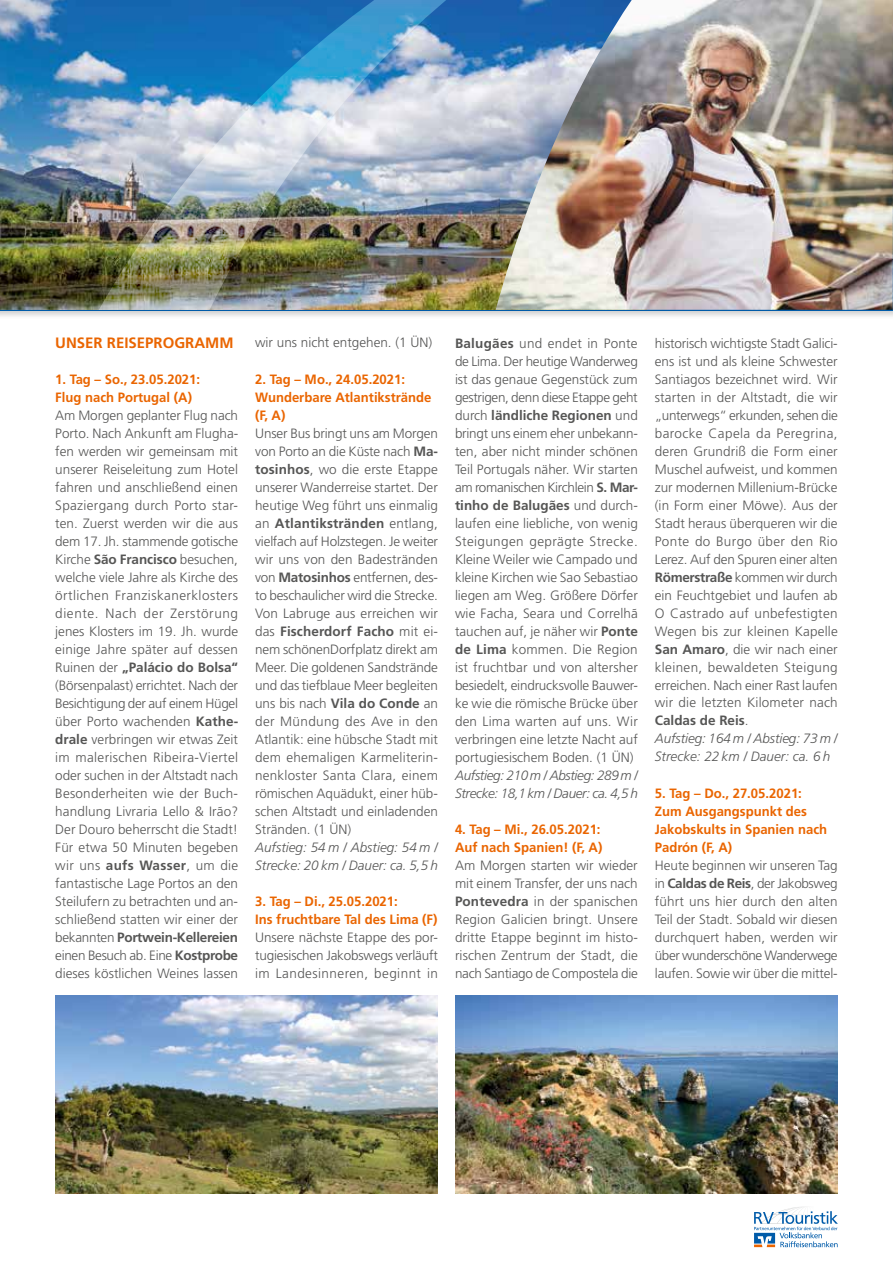
<style>
.page{position:relative;width:893px;height:1263px;background:#fff}
.page>*{position:absolute;margin:0;border:0;box-sizing:border-box;transform-origin:0 0}
.t1{font:700 15px "Frutiger LT Pro";color:#ea6500}
.t2{font:300 13.5px/18px "Frutiger LT Pro";color:#565655;text-align:justify}
.t3{font:700 13.5px/18px "Frutiger LT Pro";color:#ea6500}
.t4{font:italic 300 13.5px/18px "Frutiger LT Pro";letter-spacing:-.025em;color:#565655}
.t5{font:italic 300 13.5px/18px "Frutiger LT Pro";color:#565655}
.s1{font-weight:700}
.s2{font-style:italic}
</style>
<div class="page">
<svg style="left:754px;top:1207px;width:84px;height:41px"></svg>
<div style="left:0;top:0;width:893px;height:319px;background:#000;opacity:.2"></div>
<img style="left:0;top:0;width:99px;height:310px">
<img style="left:504px;top:0;width:389px;height:310px">
<img style="left:55px;top:996px;width:383px;height:198px">
<img style="left:455px;top:996px;width:383px;height:198px">
<img style="left:99px;top:0;width:405px;height:310px">
<p class="t1" style="left:55px;top:333px;width:180px">UNSER REISEPROGRAMM</p>
<p class="t3" style="left:55px;top:370px;width:146px">1. Tag – So., 23.05.2021:<br>Flug nach Portugal (A)</p>
<p class="t2" style="left:55px;top:406px;width:184px">Am Morgen geplanter Flug nach Porto. Nach Ankunft am Flugha&shy;fen werden wir gemeinsam mit unserer Reiseleitung zum Hotel fahren und anschließend einen Spaziergang durch Porto star&shy;ten. Zuerst werden wir die aus dem 17. Jh. stammende gotische Kirche <span class="s1">São Francisco</span> besuchen, welche viele Jahre als Kirche des örtlichen Franziskanerklosters diente. Nach der Zerstörung jenes Klosters im 19. Jh. wurde einige Jahre später auf dessen Ruinen der <span class="s1">„Palácio do Bolsa“ </span>(Börsenpalast) errichtet. Nach der Besichtigung der auf einem Hügel über Porto wachenden <span class="s1">Kathe&shy;drale</span> verbringen wir etwas Zeit im malerischen Ribeira-Viertel oder suchen in der Altstadt nach Besonderheiten wie der Buch&shy;handlung Livraria Lello &amp; Irão?<br>Der Douro beherrscht die Stadt!<br>Für etwa 50 Minuten begeben wir uns <span class="s1">aufs Wasser</span>, um die fantastische Lage Portos an den Steilufern zu betrachten und an&shy;schließend statten wir einer der bekannten <span class="s1">Portwein-Kellereien </span>einen Besuch ab. Eine <span class="s1">Kostprobe </span>dieses köstlichen Weines lassen</p>
<p class="t2" style="left:255px;top:334px;width:179px">wir uns nicht entgehen. (1 ÜN)</p>
<p class="t3" style="left:255px;top:370px;width:178px">2. Tag – Mo., 24.05.2021:<br>Wunderbare Atlantikstrände (F, A)</p>
<p class="t2" style="left:255px;top:424px;width:184px">Unser Bus bringt uns am Morgen von Porto an die Küste nach <span class="s1">Ma&shy;tosinhos</span>, wo die erste Etappe unserer Wanderreise startet. Der heutige Weg führt uns einmalig an <span class="s1">Atlantikstränden</span> entlang, vielfach auf Holzstegen. Je weiter wir uns von den Badestränden von <span class="s1">Matosinhos</span> entfernen, des&shy;to beschaulicher wird die Strecke.<br>Von Labruge aus erreichen wir das <span class="s1">Fischerdorf Facho</span> mit ei&shy;nem schönenDorfplatz direkt am Meer. Die goldenen Sandstrände und das tiefblaue Meer begleiten uns bis nach <span class="s1">Vila do Conde</span> an der Mündung des Ave in den Atlantik: eine hübsche Stadt mit dem ehemaligen Karmeliterin&shy;nenkloster Santa Clara, einem römischen Aquädukt, einer hüb&shy;schen Altstadt und einladenden Stränden. (1 ÜN)</p>
<p class="t5" style="left:255px;top:838px;width:184px">Aufstieg: 54 m / Abstieg: 54 m /<br>Strecke: 20 km / Dauer: ca. 5,5 h</p>
<p class="t3" style="left:255px;top:892px;width:184px">3. Tag – Di., 25.05.2021:<br>Ins fruchtbare Tal des Lima (F)</p>
<p class="t2" style="left:255px;top:928px;width:184px">Unsere nächste Etappe des por&shy;tugiesischen Jakobswegs verläuft im Landesinneren, beginnt in</p>
<p class="t2" style="left:455px;top:334px;width:184px"><span class="s1">Balugães</span> und endet in Ponte de Lima. Der heutige Wanderweg ist das genaue Gegenstück zum gestrigen, denn diese Etappe geht durch <span class="s1">ländliche Regionen</span> und bringt uns einem eher unbekann&shy;ten, aber nicht minder schönen Teil Portugals näher. Wir starten am romanischen Kirchlein <span class="s1">S. Mar&shy;tinho de Balugães</span> und durch&shy;laufen eine liebliche, von wenig Steigungen geprägte Strecke.<br>Kleine Weiler wie Campado und kleine Kirchen wie Sao Sebastiao liegen am Weg. Größere Dörfer wie Facha, Seara und Correlhã tauchen auf, je näher wir <span class="s1">Ponte de Lima</span> kommen. Die Region ist fruchtbar und von altersher besiedelt, eindrucksvolle Bauwer&shy;ke wie die römische Brücke über den Lima warten auf uns. Wir verbringen eine letzte Nacht auf portugiesischem Boden. (1 ÜN)</p>
<p class="t4" style="left:455px;top:766px;width:184px">Aufstieg: 210m / Abstieg: 289m /<br>Strecke: 18,1km / Dauer: ca. 4,5h</p>
<p class="t3" style="left:455px;top:820px;width:149px">4. Tag – Mi., 26.05.2021:<br>Auf nach Spanien! (F, A)</p>
<p class="t2" style="left:455px;top:856px;width:184px">Am Morgen starten wir wieder mit einem Transfer, der uns nach <span class="s1">Pontevedra</span> in der spanischen Region Galicien bringt. Unsere dritte Etappe beginnt im histo&shy;rischen Zentrum der Stadt, die nach Santiago de Compostela die</p>
<p class="t2" style="left:655px;top:334px;width:184px;text-align:left">historisch wichtigste Stadt Galici&shy;ens ist und als kleine Schwester<br>Santiagos bezeichnet wird. Wir starten in der Altstadt, die wir „unterwegs“ erkunden, sehen die barocke Capela da Peregrina, deren Grundriß die Form einer<br>Muschel aufweist, und kommen zur modernen Millenium-Brücke (in Form einer Möwe). Aus der<br>Stadt heraus überqueren wir die<br>Ponte do Burgo über den Rio<br>Lerez. Auf den Spuren einer alten<br><span class="s1">Römerstraße</span> kommen wir durch ein Feuchtgebiet und laufen ab<br>O Castrado auf unbefestigten<br>Wegen bis zur kleinen Kapelle<br><span class="s1">San Amaro</span>, die wir nach einer kleinen, bewaldeten Steigung erreichen. Nach einer Rast laufen wir die letzten Kilometer nach<br><span class="s1">Caldas de Reis</span>.<br><span class="s2">Aufstieg: 164 m / Abstieg: 73 m /<br>Strecke: 22 km / Dauer: ca. 6 h</span></p>
<p class="t3" style="left:655px;top:784px;width:174px">5. Tag – Do., 27.05.2021:<br>Zum Ausgangspunkt des<br>Jakobskults in Spanien nach<br>Padrón (F, A)</p>
<p class="t2" style="left:655px;top:856px;width:184px">Heute beginnen wir unseren Tag in <span class="s1">Caldas de Reis</span>, der Jakobsweg führt uns hier durch den alten Teil der Stadt. Sobald wir diesen durchquert haben, werden wir über wunderschöne Wanderwege laufen. Sowie wir über die mittel-</p>
</div>
